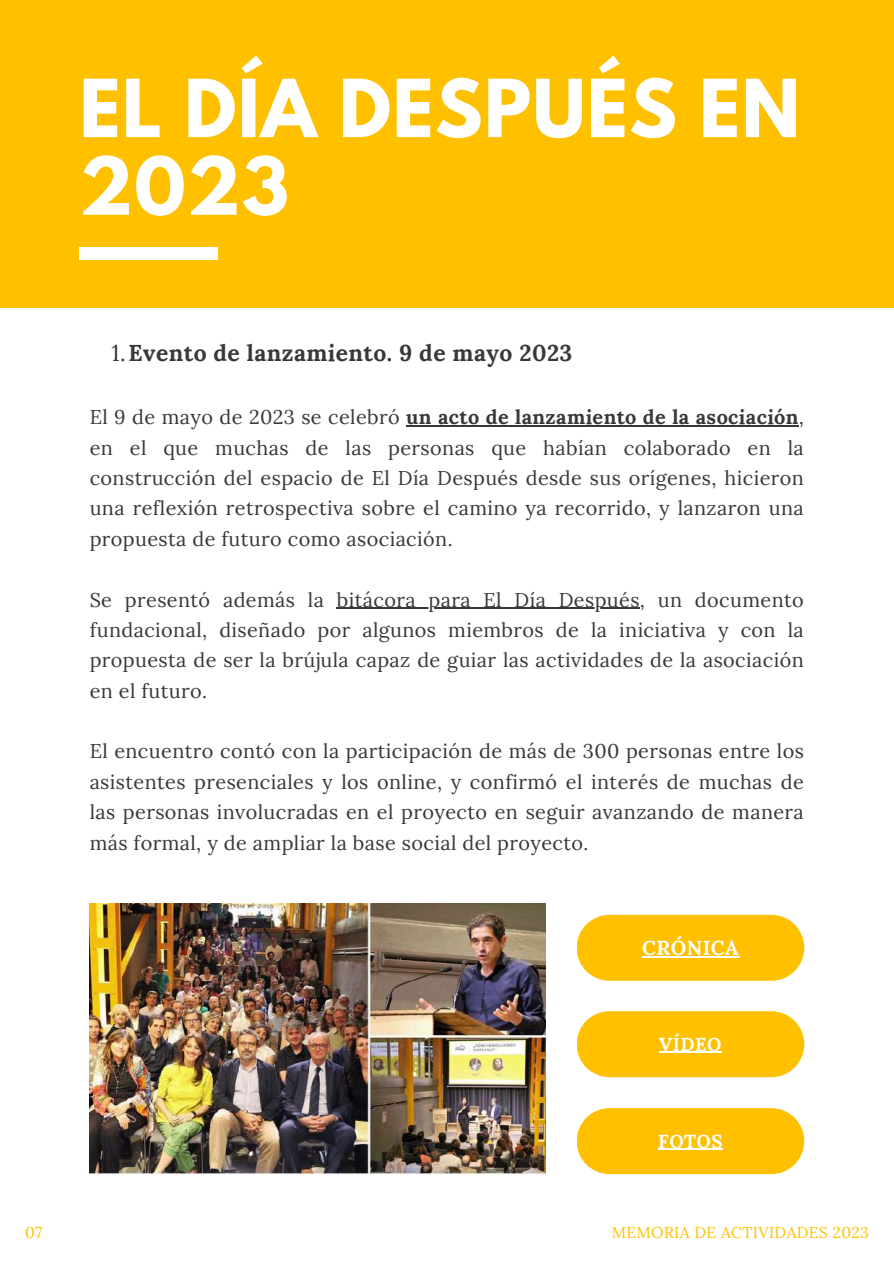
<style>
.page{position:relative;width:894px;height:1264px;background:#fff}
.page>*{position:absolute;margin:0;border:0;box-sizing:border-box;transform-origin:0 0}
.t1{font:700 70.8px/77.7px "League Spartan";letter-spacing:.02em;color:#fff}
.t2{font:700 22.8px "Lora";letter-spacing:.02em;color:#383838}
.t3{font:700 20.25px "Lora";letter-spacing:.02em;color:#fff}
.t4{font:19.8px/30.3px "Lora";letter-spacing:.02em;color:#383838;text-align:justify}
.t5{font:700 18.75px "Lora";letter-spacing:.02em;color:#fff}
.t6{font:15.75px "Lora";letter-spacing:.02em;color:#ffc000}
.s1{font-weight:400}
.s2{font-weight:700}
</style>
<div class="page">
<div style="left:0;top:0;width:893px;height:307px;background:#ffc000"></div>
<div style="left:79px;top:247px;width:139px;height:13px;background:#fff"></div>
<hr style="left:406px;top:425px;width:392px;height:1px;background:#383838">
<hr style="left:337px;top:607px;width:302px;height:1px;background:#383838">
<svg style="left:577px;top:914px;width:227px;height:66px;background:#ffc413"></svg>
<hr style="left:642px;top:956px;width:97px;height:1px;background:#fff">
<svg style="left:577px;top:1011px;width:227px;height:66px;background:#ffc411"></svg>
<hr style="left:659px;top:1051px;width:62px;height:1px;background:#fff">
<svg style="left:577px;top:1108px;width:227px;height:66px;background:#ffc410"></svg>
<hr style="left:658px;top:1148px;width:64px;height:1px;background:#fff">
<img style="left:89px;top:903px;width:456px;height:271px">
<h1 class="t1" style="left:79px;top:79px;width:722px">EL DÍA DESPUÉS EN<br>2023</h1>
<p class="t2" style="left:111px;top:338px;width:462px"><span class="s1">1.</span>Evento de lanzamiento. 9 de mayo 2023</p>
<p class="t4" style="left:90px;top:402px;width:715px">El 9 de mayo de 2023 se celebró <span class="s2">un acto de lanzamiento de la asociación</span>, en el que muchas de las personas que habían colaborado en la construcción del espacio de El Día Después desde sus orígenes, hicieron una reflexión retrospectiva sobre el camino ya recorrido, y lanzaron una propuesta de futuro como asociación.</p>
<p class="t4" style="left:90px;top:584px;width:715px">Se presentó además la bitácora para El Día Después, un documento fundacional, diseñado por algunos miembros de la iniciativa y con la propuesta de ser la brújula capaz de guiar las actividades de la asociación en el futuro.</p>
<p class="t4" style="left:90px;top:736px;width:715px">El encuentro contó con la participación de más de 300 personas entre los asistentes presenciales y los online, y confirmó el interés de muchas de las personas involucradas en el proyecto en seguir avanzando de manera más formal, y de ampliar la base social del proyecto.</p>
<p class="t3" style="left:642px;top:934px;width:98px">CRÓNICA</p>
<p class="t5" style="left:659px;top:1031px;width:64px">VÍDEO</p>
<p class="t5" style="left:658px;top:1128px;width:66px">FOTOS</p>
<p class="t6" style="left:25px;top:1221px;width:19px">07</p>
<p class="t6" style="left:611px;top:1221px;width:259px">MEMORIA DE ACTIVIDADES 2023</p>
</div>
